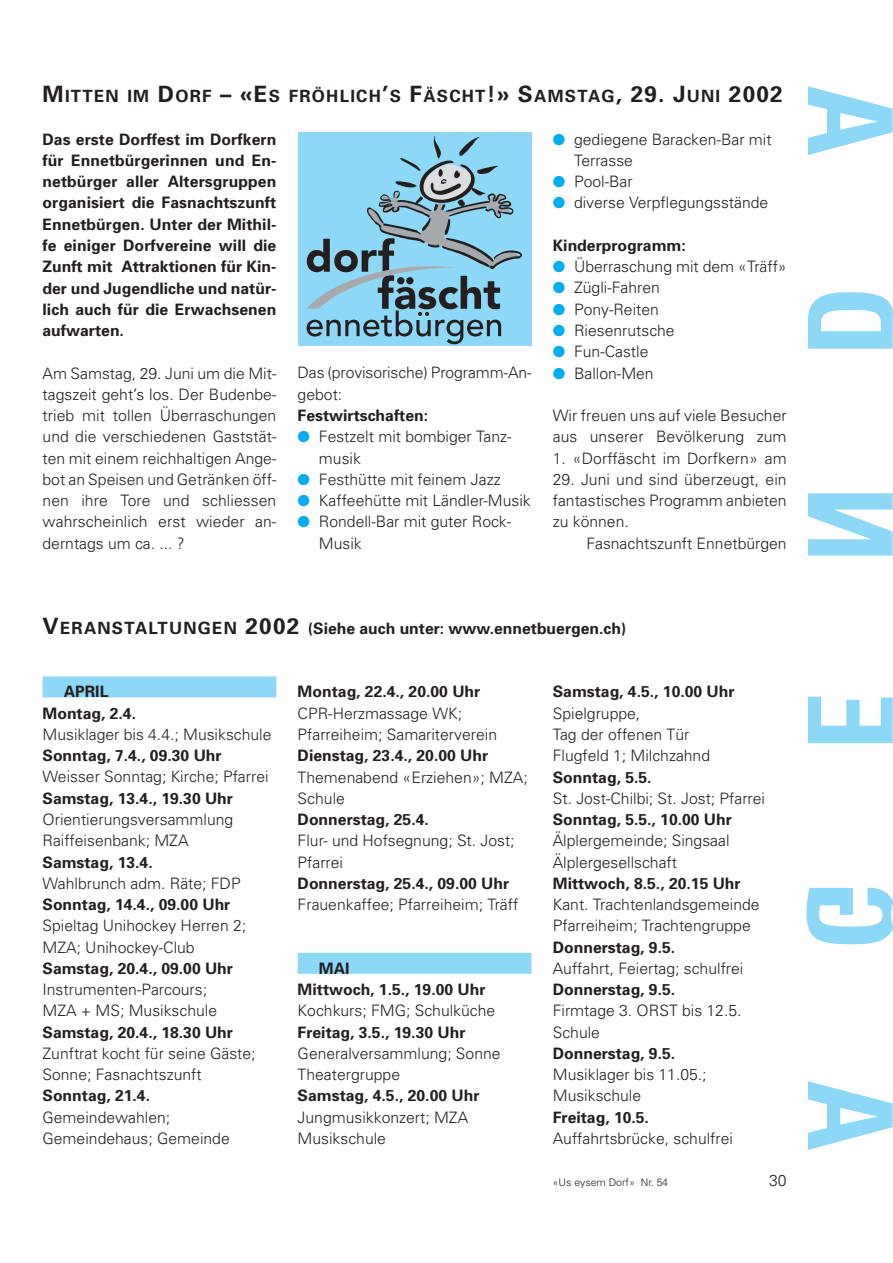
<style>
.page{position:relative;width:893px;height:1263px;background:#fff}
.page>*{position:absolute;margin:0;border:0;box-sizing:border-box;transform-origin:0 0}
.t1{font:700 16.8px "Univers";letter-spacing:.075em;color:#231f20}
.t2{font:300 15.75px/21.3px "Univers";color:#231f20}
.t3{font:700 15.75px/21.3px "Univers";color:#231f20;text-align:center}
.t4{font:300 10.5px "Univers";color:#231f20}
.s1{font-size:22.5px}
.s2{color:#00aeef}
.s3{font-size:16.8px}
</style>
<div class="page">
<div style="left:43px;top:676px;width:233px;height:21px;background:#8dd7f7"></div>
<div style="left:298px;top:953px;width:233px;height:21px;background:#8dd7f7"></div>
<div style="left:298px;top:133px;width:233px;height:213px;background:#8dd7f7"></div>
<svg style="left:307px;top:135px;width:215px;height:209px"></svg>
<p class="t1" style="left:43px;top:90px;width:742px"><span class="s1">M</span>ITTEN IM <span class="s1">D</span>ORF <span class="s1">– «E</span>S FRÖHLICH<span class="s1">’</span>S <span class="s1">F</span>ÄSCHT<span class="s1">!» S</span>AMSTAG<span class="s1">, 29. J</span>UNI <span class="s1">2002</span></p>
<p class="t3" style="left:43px;top:130px;width:235px;text-align:justify">Das erste Dorffest im Dorfkern für Ennetbürgerinnen und En&shy;netbürger aller Altersgruppen organisiert die Fasnachtszunft Ennetbürgen. Unter der Mithil&shy;fe einiger Dorfvereine will die Zunft mit Attraktionen für Kin&shy;der und Jugendliche und natür&shy;lich auch für die Erwachsenen aufwarten.</p>
<p class="t2" style="left:43px;top:364px;width:235px;text-align:justify">Am Samstag, 29. Juni um die Mit&shy;tagszeit geht’s los. Der Budenbe&shy;trieb mit tollen Überraschungen und die verschiedenen Gaststät&shy;ten mit einem reichhaltigen Ange&shy;bot an Speisen und Getränken öff&shy;nen ihre Tore und schliessen wahrscheinlich erst wieder an&shy;derntags um ca. ... ?</p>
<p class="t2" style="left:298px;top:364px;width:235px">Das (provisorische) Programm-An&shy;gebot:</p>
<p class="t3" style="left:298px;top:406px;width:132px">Festwirtschaften:</p>
<p class="t2" style="left:319px;top:427px;width:194px;text-indent:-21px"><span class="s2">●</span> Festzelt mit bombiger Tanz&shy;musik</p>
<p class="t2" style="left:298px;top:470px;width:205px"><span class="s2">●</span> Festhütte mit feinem Jazz</p>
<p class="t2" style="left:298px;top:491px;width:235px"><span class="s2">●</span> Kaffeehütte mit Ländler-Musik</p>
<p class="t2" style="left:319px;top:512px;width:194px;text-indent:-21px"><span class="s2">●</span> Rondell-Bar mit guter Rock-<br>Musik</p>
<p class="t2" style="left:574px;top:130px;width:199px;text-indent:-21px"><span class="s2">●</span> gediegene Baracken-Bar mit<br>Terrasse</p>
<p class="t2" style="left:553px;top:172px;width:81px"><span class="s2">●</span> Pool-Bar</p>
<p class="t2" style="left:553px;top:194px;width:217px"><span class="s2">●</span> diverse Verpflegungsstände</p>
<p class="t3" style="left:553px;top:236px;width:135px">Kinderprogramm:</p>
<p class="t2" style="left:553px;top:257px;width:235px"><span class="s2">●</span> Überraschung mit dem «Träff»</p>
<p class="t2" style="left:553px;top:279px;width:109px"><span class="s2">●</span> Zügli-Fahren</p>
<p class="t2" style="left:553px;top:300px;width:108px"><span class="s2">●</span> Pony-Reiten</p>
<p class="t2" style="left:553px;top:321px;width:123px"><span class="s2">●</span> Riesenrutsche</p>
<p class="t2" style="left:553px;top:342px;width:97px"><span class="s2">●</span> Fun-Castle</p>
<p class="t2" style="left:553px;top:364px;width:102px"><span class="s2">●</span> Ballon-Men</p>
<p class="t2" style="left:553px;top:406px;width:235px">Wir freuen uns auf viele Besucher aus unserer Bevölkerung zum</p>
<p class="t2" style="left:553px;top:449px;width:235px">1. «Dorffäscht im Dorfkern» am</p>
<p class="t2" style="left:553px;top:470px;width:235px;text-align:justify">29. Juni und sind überzeugt, ein fantastisches Programm anbieten zu können.</p>
<p class="t2" style="left:586px;top:534px;width:202px">Fasnachtszunft Ennetbürgen</p>
<p class="t3" style="left:43px;top:619px;width:585px"><span class="s1">V</span><span class="s3">ERANSTALTUNGEN</span> <span class="s1">2002</span> (Siehe auch unter: www.ennetbuergen.ch)</p>
<p class="t3" style="left:43px;top:682px;width:95px">APRIL<br>Montag, 2.4.</p>
<p class="t2" style="left:43px;top:725px;width:230px">Musiklager bis 4.4.; Musikschule</p>
<p class="t3" style="left:43px;top:746px;width:181px">Sonntag, 7.4., 09.30 Uhr</p>
<p class="t2" style="left:43px;top:768px;width:228px">Weisser Sonntag; Kirche; Pfarrei</p>
<p class="t3" style="left:43px;top:789px;width:192px">Samstag, 13.4., 19.30 Uhr</p>
<p class="t2" style="left:43px;top:810px;width:192px">Orientierungsversammlung<br>Raiffeisenbank; MZA</p>
<p class="t3" style="left:43px;top:853px;width:112px">Samstag, 13.4.</p>
<p class="t2" style="left:43px;top:874px;width:200px">Wahlbrunch adm. Räte; FDP</p>
<p class="t3" style="left:43px;top:895px;width:189px">Sonntag, 14.4., 09.00 Uhr</p>
<p class="t2" style="left:43px;top:916px;width:205px">Spieltag Unihockey Herren 2;<br>MZA; Unihockey-Club</p>
<p class="t3" style="left:43px;top:959px;width:192px">Samstag, 20.4., 09.00 Uhr</p>
<p class="t2" style="left:43px;top:980px;width:176px">Instrumenten-Parcours;<br>MZA + MS; Musikschule</p>
<p class="t3" style="left:43px;top:1023px;width:192px">Samstag, 20.4., 18.30 Uhr</p>
<p class="t2" style="left:43px;top:1044px;width:215px">Zunftrat kocht für seine Gäste;<br>Sonne; Fasnachtszunft</p>
<p class="t3" style="left:43px;top:1086px;width:109px">Sonntag, 21.4.</p>
<p class="t2" style="left:43px;top:1108px;width:189px">Gemeindewahlen;<br>Gemeindehaus; Gemeinde</p>
<p class="t3" style="left:298px;top:683px;width:184px">Montag, 22.4., 20.00 Uhr</p>
<p class="t2" style="left:298px;top:704px;width:201px">CPR-Herzmassage WK;<br>Pfarreiheim; Samariterverein</p>
<p class="t3" style="left:298px;top:746px;width:192px">Dienstag, 23.4., 20.00 Uhr</p>
<p class="t2" style="left:298px;top:768px;width:232px">Themenabend «Erziehen»; MZA;<br>Schule</p>
<p class="t3" style="left:298px;top:810px;width:133px">Donnerstag, 25.4.</p>
<p class="t2" style="left:298px;top:831px;width:218px">Flur- und Hofsegnung; St. Jost;<br>Pfarrei</p>
<p class="t3" style="left:298px;top:874px;width:213px">Donnerstag, 25.4., 09.00 Uhr</p>
<p class="t2" style="left:298px;top:895px;width:222px">Frauenkaffee; Pfarreiheim; Träff</p>
<p class="t3" style="left:298px;top:959px;width:189px;text-align:left;text-indent:21px">MAI<br>Mittwoch, 1.5., 19.00 Uhr</p>
<p class="t2" style="left:298px;top:1001px;width:199px">Kochkurs; FMG; Schulküche</p>
<p class="t3" style="left:298px;top:1023px;width:169px">Freitag, 3.5., 19.30 Uhr</p>
<p class="t2" style="left:298px;top:1044px;width:204px">Generalversammlung; Sonne<br>Theatergruppe</p>
<p class="t3" style="left:298px;top:1086px;width:183px">Samstag, 4.5., 20.00 Uhr</p>
<p class="t2" style="left:298px;top:1108px;width:172px">Jungmusikkonzert; MZA<br>Musikschule</p>
<p class="t3" style="left:553px;top:683px;width:183px">Samstag, 4.5., 10.00 Uhr</p>
<p class="t2" style="left:553px;top:704px;width:159px">Spielgruppe,<br>Tag der offenen Tür<br>Flugfeld 1; Milchzahnd</p>
<p class="t3" style="left:553px;top:768px;width:100px">Sonntag, 5.5.</p>
<p class="t2" style="left:553px;top:789px;width:214px">St. Jost-Chilbi; St. Jost; Pfarrei</p>
<p class="t3" style="left:553px;top:810px;width:181px">Sonntag, 5.5., 10.00 Uhr</p>
<p class="t2" style="left:553px;top:831px;width:178px">Älplergemeinde; Singsaal<br>Älplergesellschaft</p>
<p class="t3" style="left:553px;top:874px;width:189px">Mittwoch, 8.5., 20.15 Uhr</p>
<p class="t2" style="left:553px;top:895px;width:208px">Kant. Trachtenlandsgemeinde<br>Pfarreiheim; Trachtengruppe</p>
<p class="t3" style="left:553px;top:938px;width:124px">Donnerstag, 9.5.</p>
<p class="t2" style="left:553px;top:959px;width:192px">Auffahrt, Feiertag; schulfrei</p>
<p class="t3" style="left:553px;top:980px;width:124px">Donnerstag, 9.5.</p>
<p class="t2" style="left:553px;top:1001px;width:190px">Firmtage 3. ORST bis 12.5.<br>Schule</p>
<p class="t3" style="left:553px;top:1044px;width:124px">Donnerstag, 9.5.</p>
<p class="t2" style="left:553px;top:1065px;width:155px">Musiklager bis 11.05.;<br>Musikschule</p>
<p class="t3" style="left:553px;top:1108px;width:98px">Freitag, 10.5.</p>
<p class="t2" style="left:553px;top:1129px;width:182px">Auffahrtsbrücke, schulfrei</p>
<p class="t4" style="left:553px;top:1179px;width:117px">«Us eysem Dorf» Nr. 54</p>
<p class="t2" style="left:769px;top:1171px;width:19px">30</p>
</div>
